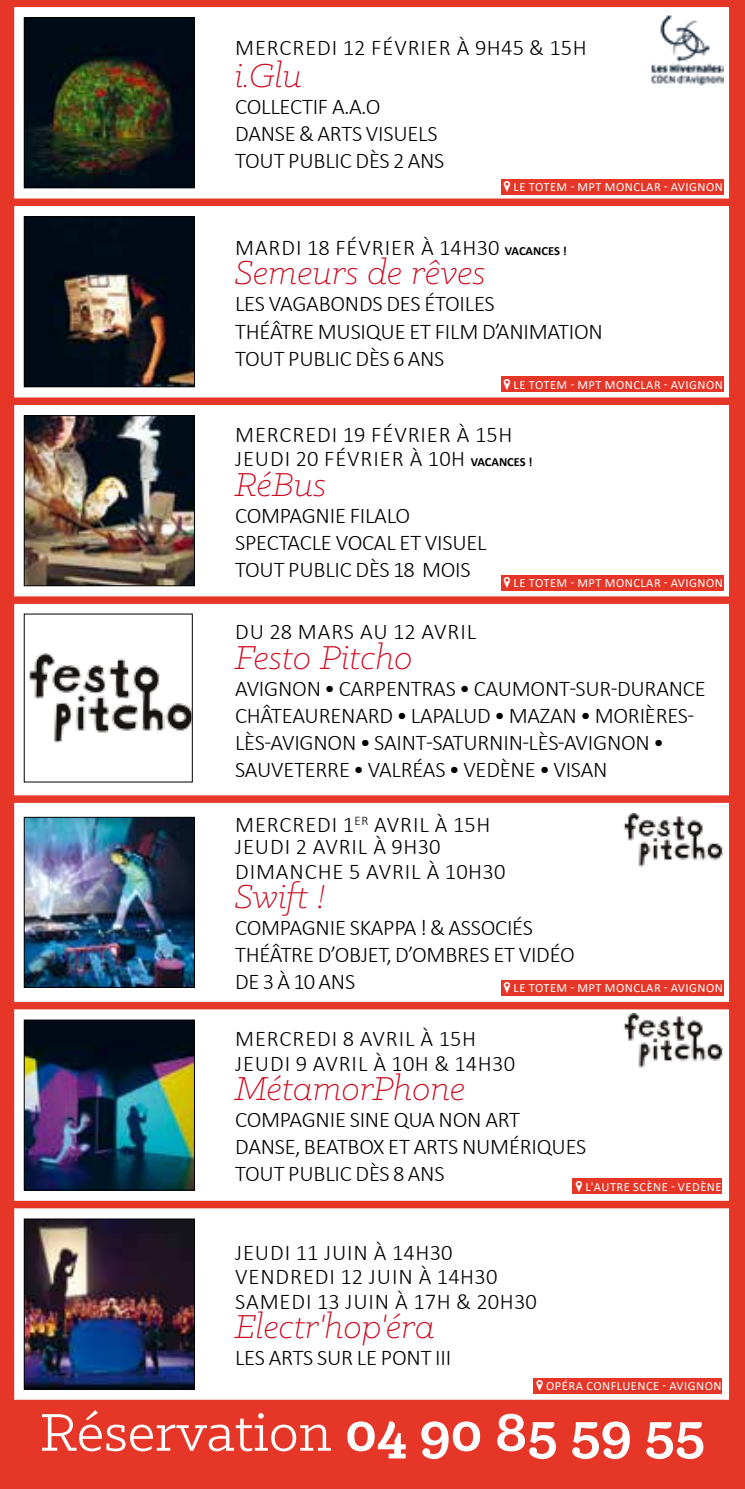
<style>
.page{position:relative;width:745px;height:1489px;background:#fff}
.page>*{position:absolute;margin:0;border:0;box-sizing:border-box;transform-origin:0 0}
.t1{font:60px "Klinic Slab";color:#fff}
.t2{font:italic 300 37.5px "Klinic Slab";color:#cd071e}
.t3{font:300 22.5px/27px "Calibri";letter-spacing:-.01em;color:#000}
.t4{font:300 22.5px/24.5px "Calibri";letter-spacing:.04em;color:#000}
.t5{font:300 22.5px "Calibri";letter-spacing:.025em;color:#000}
.t6{font:12.5px "Calibri";letter-spacing:.04em;color:#fff}
.s1{font-weight:700;font-size:12.5px}
.s2{font-weight:700}
</style>
<div class="page">
<div style="left:0;top:0;width:744px;height:1488px;background:#e53627"></div>
<div style="left:14px;top:7px;width:714px;height:1392px;background:#fff"></div>
<img style="left:26px;top:20px;width:166px;height:166px">
<div style="left:24px;top:18px;width:170px;height:170px;border:1px solid #000"></div>
<img style="left:26px;top:219px;width:166px;height:166px">
<div style="left:24px;top:217px;width:170px;height:170px;border:1px solid #000"></div>
<img style="left:26px;top:417px;width:166px;height:166px">
<div style="left:24px;top:415px;width:170px;height:170px;border:1px solid #000"></div>
<div style="left:24px;top:614px;width:168px;height:168px;background:#fff"></div>
<img style="left:29px;top:653px;width:161px;height:89px">
<img style="left:26px;top:819px;width:166px;height:166px">
<div style="left:24px;top:817px;width:170px;height:170px;border:1px solid #000"></div>
<img style="left:26px;top:1021px;width:166px;height:167px">
<div style="left:24px;top:1019px;width:170px;height:171px;border:1px solid #000"></div>
<img style="left:26px;top:1220px;width:166px;height:166px">
<div style="left:24px;top:1218px;width:170px;height:170px;border:1px solid #000"></div>
<div style="left:533px;top:1377px;width:188px;height:15px;background:#e53627"></div>
<div style="left:572px;top:1178px;width:149px;height:15px;background:#e53627"></div>
<div style="left:500px;top:980px;width:222px;height:15px;background:#e53627"></div>
<div style="left:500px;top:575px;width:222px;height:15px;background:#e53627"></div>
<div style="left:500px;top:376px;width:222px;height:15px;background:#e53627"></div>
<div style="left:500px;top:179px;width:222px;height:15px;background:#e53627"></div>
<img style="left:648px;top:12px;width:75px;height:74px">
<img style="left:621px;top:813px;width:102px;height:53px">
<img style="left:621px;top:1013px;width:102px;height:54px">
<p class="t4" style="left:235px;top:35px;width:353px">MERCREDI 12 FÉVRIER À 9H45 &amp; 15H</p>
<h2 class="t2" style="left:234px;top:52px;width:69px">i.Glu</h2>
<p class="t3" style="left:235px;top:93px;width:211px">COLLECTIF A.A.O<br>DANSE &amp; ARTS VISUELS<br>TOUT PUBLIC DÈS 2 ANS</p>
<p class="t6" style="left:500px;top:178px;width:140px"><sup>O</sup> LE TOTEM - MPT MONCLAR</p>
<p class="t6" style="left:663px;top:178px;width:58px">- AVIGNON</p>
<p class="t4" style="left:235px;top:235px;width:333px">MARDI 18 FÉVRIER À 14H30 <span class="s1">VACANCES !</span></p>
<h2 class="t2" style="left:234px;top:249px;width:252px">Semeurs de rêves</h2>
<p class="t3" style="left:235px;top:290px;width:369px">LES VAGABONDS DES ÉTOILES<br>THÉÂTRE M USIQUE ET FILM D’ANIMATION<br>TOUT PUBLIC DÈS 6 ANS</p>
<p class="t6" style="left:500px;top:376px;width:140px"><sup>O</sup> LE TOTEM - MPT MONCLAR</p>
<p class="t6" style="left:663px;top:376px;width:58px">- AVIGNON</p>
<p class="t4" style="left:235px;top:421px;width:299px">MERCREDI 19 FÉVRIER À 15H<br>JEUDI 20 FÉVRIER À 10H <span class="s1">VACANCES !</span></p>
<h2 class="t2" style="left:234px;top:461px;width:93px">RéBus</h2>
<p class="t3" style="left:235px;top:501px;width:253px">COM PAGNIE FILALO<br>SPECTACLE VOCAL ET VISUEL<br>TOUT PUBLIC DÈS 18 MOIS</p>
<p class="t6" style="left:500px;top:574px;width:140px"><sup>O</sup> LE TOTEM - MPT MONCLAR</p>
<p class="t6" style="left:663px;top:574px;width:58px">- AVIGNON</p>
<p class="t5" style="left:235px;top:617px;width:242px">DU 28 MARS AU 12 AVRIL</p>
<h2 class="t2" style="left:234px;top:634px;width:179px">Festo Pitcho</h2>
<p class="t3" style="left:235px;top:674px;width:472px">AVIGNON • CARPENTRAS • CAUMONT-SUR-DURANCE<br>CHÂTEAURENARD • LAPAL</p>
<p class="t3" style="left:235px;top:701px;width:460px;text-indent:228px">UD • MAZAN • MORIÈRES-<br>LÈS-AVIGNON • SAINT-SATURNIN-LÈS-AVIGNON •<br>SAUVETERRE • VALRÉAS • VEDÈNE • VISAN</p>
<p class="t4" style="left:235px;top:813px;width:256px;line-height:22px">MERCREDI 1<sup>ER</sup> AVRIL À 15H<br>JEUDI 2 AVRIL À 9H30</p>
<p class="t4" style="left:235px;top:858px;width:271px">DIMANCHE 5 AVRIL À 10H30</p>
<h2 class="t2" style="left:234px;top:873px;width:92px">Swift !</h2>
<p class="t3" style="left:235px;top:914px;width:341px">COM PAGNIE SKAPPA ! &amp; ASSOCIÉS<br>THÉÂTRE D’OBJET, D’OM BRES ET VIDÉO<br>DE 3 À 10 ANS</p>
<p class="t4" style="left:235px;top:1025px;width:281px">MERCREDI 8 AVRIL À 15H<br>JEUDI 9 AVRIL À 10H &amp; 14H30</p>
<h2 class="t2" style="left:234px;top:1065px;width:232px">MétamorPhone</h2>
<p class="t3" style="left:235px;top:1105px;width:352px">COM PAGNIE SINE QUA NON ART<br>DANSE, BEATBOX ET ARTS NUM ÉRIQUES<br>TOUT PUBLIC DÈS 8 ANS</p>
<p class="t6" style="left:500px;top:979px;width:140px"><sup>O</sup> LE TOTEM - MPT MONCLAR</p>
<p class="t6" style="left:663px;top:979px;width:58px">- AVIGNON</p>
<p class="t6" style="left:572px;top:1178px;width:150px"><sup>O</sup>L'AUTRE SCÈN E - VEDÈN E</p>
<p class="t4" style="left:235px;top:1239px;width:303px">JEUDI 11 JUIN À 14H30<br>VENDREDI 12 JUIN À 14H30<br>SAM EDI 13 JUIN À 17H &amp; 20H30</p>
<h2 class="t2" style="left:234px;top:1303px;width:202px">Electr'hop'éra</h2>
<p class="t3" style="left:235px;top:1343px;width:205px">LES ARTS SUR LE PONT III</p>
<p class="t6" style="left:533px;top:1377px;width:187px"><sup>O</sup> OP ÉRA CONFLU ENCE - AVIGNON</p>
<h1 class="t1" style="left:40px;top:1393px;width:666px">Réservation <span class="s2">04 90 85 59 55</span></h1>
</div>
